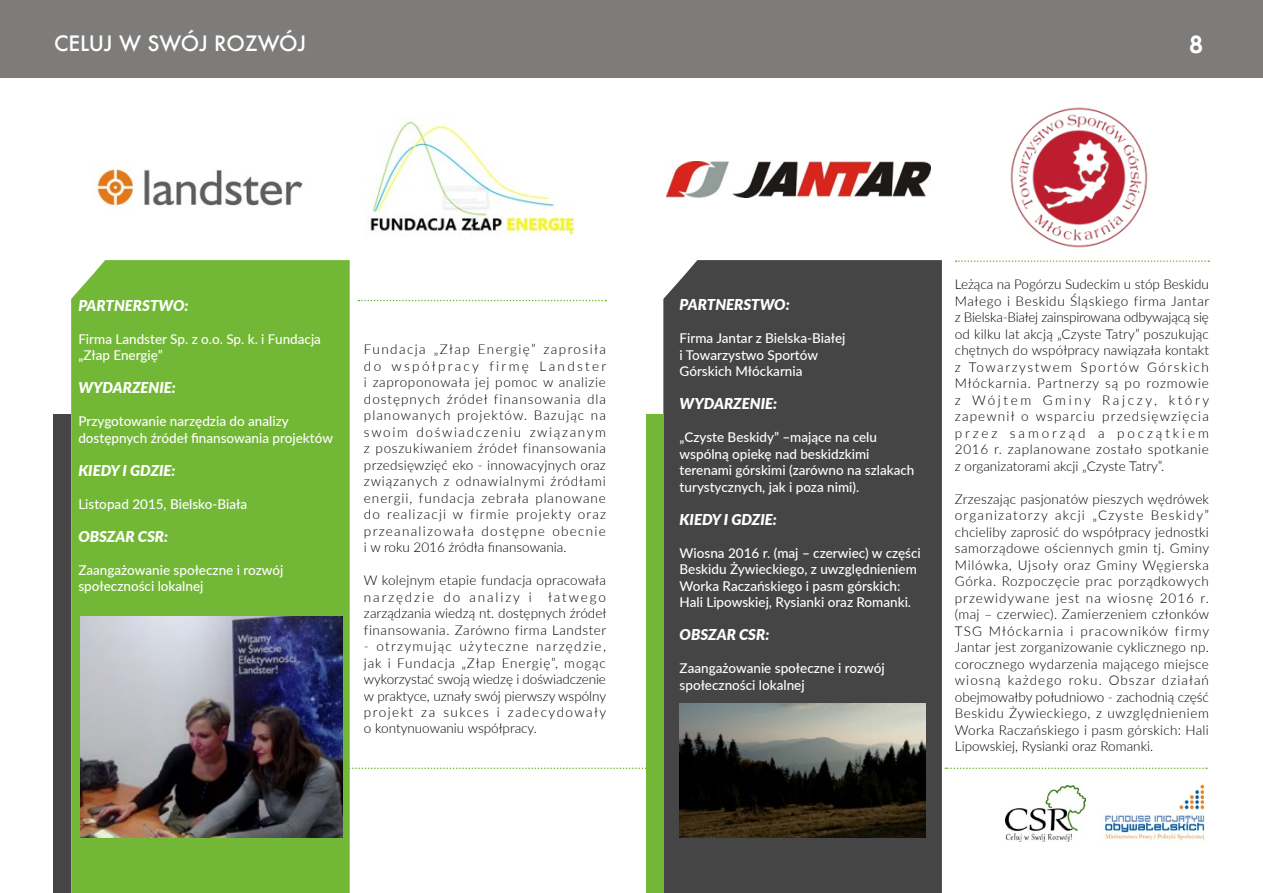
<style>
.page{position:relative;width:1263px;height:893px;background:#fff}
.page>*{position:absolute;margin:0;border:0;box-sizing:border-box;transform-origin:0 0}
.t1{font:700 24px "Century Gothic";color:#fff}
.t2{font:500 20.7px "Futura";color:#fff}
.t3{font:italic 900 15px "Lato";color:#fff}
.t4{font:300 13.5px/16.5px "Lato";letter-spacing:.005em;color:#000;text-align:justify}
.t5{font:500 13.5px/16.5px "Lato";color:#fff}
</style>
<div class="page">
<svg style="left:350px;top:767px;width:296px;height:2px"></svg>
<div style="left:71px;top:260px;width:279px;height:633px;background:#72b735"></div>
<div style="left:54px;top:415px;width:17px;height:478px;background:#454545"></div>
<img style="left:81px;top:617px;width:261px;height:221px">
<svg style="left:945px;top:767px;width:262px;height:2px"></svg>
<div style="left:0;top:0;width:1263px;height:77px;background:#7d7c7b"></div>
<img style="left:1104px;top:784px;width:101px;height:57px">
<img style="left:1005px;top:786px;width:81px;height:56px">
<img style="left:96px;top:168px;width:207px;height:38px">
<img style="left:370px;top:121px;width:205px;height:116px">
<img style="left:666px;top:162px;width:264px;height:36px">
<img style="left:1010px;top:107px;width:138px;height:141px">
<div style="left:663px;top:260px;width:279px;height:633px;background:#454545"></div>
<div style="left:646px;top:415px;width:17px;height:478px;background:#72b735"></div>
<svg style="left:358px;top:300px;width:248px;height:1px"></svg>
<img style="left:680px;top:704px;width:246px;height:134px">
<svg style="left:955px;top:260px;width:254px;height:2px"></svg>
<h2 class="t2" style="left:54px;top:29px;width:254px">CELUJ W SWÓJ ROZWÓJ</h2>
<h1 class="t1" style="left:1189px;top:29px;width:15px">8</h1>
<p class="t3" style="left:78px;top:294px;width:112px">PARTNERSTWO:</p>
<p class="t5" style="left:78px;top:330px;width:244px">Firma Landster Sp. z o.o. Sp. k. i Fundacja „Złap Energię”</p>
<p class="t3" style="left:78px;top:376px;width:99px">WYDARZENIE:</p>
<p class="t5" style="left:78px;top:412px;width:256px">Przygotowanie narzędzia do analizy dostępnych źródeł finansowania projektów</p>
<p class="t3" style="left:78px;top:459px;width:99px">KIEDY I GDZIE:</p>
<p class="t5" style="left:78px;top:495px;width:170px">Listopad 2015, Bielsko-Biała</p>
<p class="t3" style="left:78px;top:525px;width:91px">OBSZAR CSR:</p>
<p class="t5" style="left:78px;top:561px;width:207px">Zaangażowanie społeczne i rozwój społeczności lokalnej</p>
<p class="t4" style="left:364px;top:340px;width:244px">Fundacja „Złap Energię” zaprosiła do współpracy firmę Landster i zaproponowała jej pomoc w analizie dostępnych źródeł finansowania dla planowanych projektów. Bazując na swoim doświadczeniu związanym z poszukiwaniem źródeł finansowania przedsięwzięć eko - innowacyjnych oraz związanych z odnawialnymi źródłami energii, fundacja zebrała planowane do realizacji w firmie projekty oraz przeanalizowała dostępne obecnie i w roku 2016 źródła finansowania.</p>
<p class="t4" style="left:364px;top:571px;width:244px">W kolejnym etapie fundacja opracowała narzędzie do analizy i łatwego zarządzania wiedzą nt. dostępnych źródeł finansowania. Zarówno firma Landster</p>
<p class="t4" style="left:364px;top:637px;width:244px">- otrzymując użyteczne narzędzie, jak i Fundacja „Złap Energię”, mogąc wykorzystać swoją wiedzę i doświadczenie w praktyce, uznały swój pierwszy wspólny projekt za sukces i zadecydowały o kontynuowaniu współpracy.</p>
<p class="t3" style="left:680px;top:294px;width:112px">PARTNERSTWO:</p>
<p class="t5" style="left:680px;top:330px;width:167px">Firma Jantar z Bielska-Białej i Towarzystwo Sportów<br>Górskich Młóckarnia</p>
<p class="t3" style="left:680px;top:393px;width:99px">WYDARZENIE:</p>
<p class="t5" style="left:680px;top:429px;width:236px">„Czyste Beskidy” –mające na celu wspólną opiekę nad beskidzkimi terenami górskimi (zarówno na szlakach turystycznych, jak i poza nimi).</p>
<p class="t3" style="left:680px;top:508px;width:99px">KIEDY I GDZIE:</p>
<p class="t5" style="left:680px;top:544px;width:243px">Wiosna 2016 r. (maj – czerwiec) w części Beskidu Żywieckiego, z uwzględnieniem Worka Raczańskiego i pasm górskich:<br>Hali Lipowskiej, Rysianki oraz Romanki.</p>
<p class="t3" style="left:680px;top:624px;width:91px">OBSZAR CSR:</p>
<p class="t5" style="left:680px;top:660px;width:207px">Zaangażowanie społeczne i rozwój społeczności lokalnej</p>
<p class="t4" style="left:955px;top:276px;width:256px">Leżąca na Pogórzu Sudeckim u stóp Beskidu Małego i Beskidu Śląskiego firma Jantar z Bielska-Białej zainspirowana odbywającą się od kilku lat akcją „Czyste Tatry” poszukując chętnych do współpracy nawiązała kontakt z Towarzystwem Sportów Górskich Młóckarnia. Partnerzy są po rozmowie z Wójtem Gminy Rajczy, który zapewnił o wsparciu przedsięwzięcia przez samorząd a początkiem 2016 r. zaplanowane zostało spotkanie z organizatorami akcji „Czyste Tatry”.</p>
<p class="t4" style="left:955px;top:490px;width:256px">Zrzeszając pasjonatów pieszych wędrówek organizatorzy akcji „Czyste Beskidy” chcieliby zaprosić do współpracy jednostki samorządowe ościennych gmin tj. Gminy Milówka, Ujsoły oraz Gminy Węgierska Górka. Rozpoczęcie prac porządkowych przewidywane jest na wiosnę 2016 r. (maj – czerwiec). Zamierzeniem członków TSG Młóckarnia i pracowników firmy Jantar jest zorganizowanie cyklicznego np. corocznego wydarzenia mającego miejsce wiosną każdego roku. Obszar działań obejmowałby południowo - zachodnią część Beskidu Żywieckiego, z uwzględnieniem Worka Raczańskiego i pasm górskich: Hali Lipowskiej, Rysianki oraz Romanki.</p>
</div>
